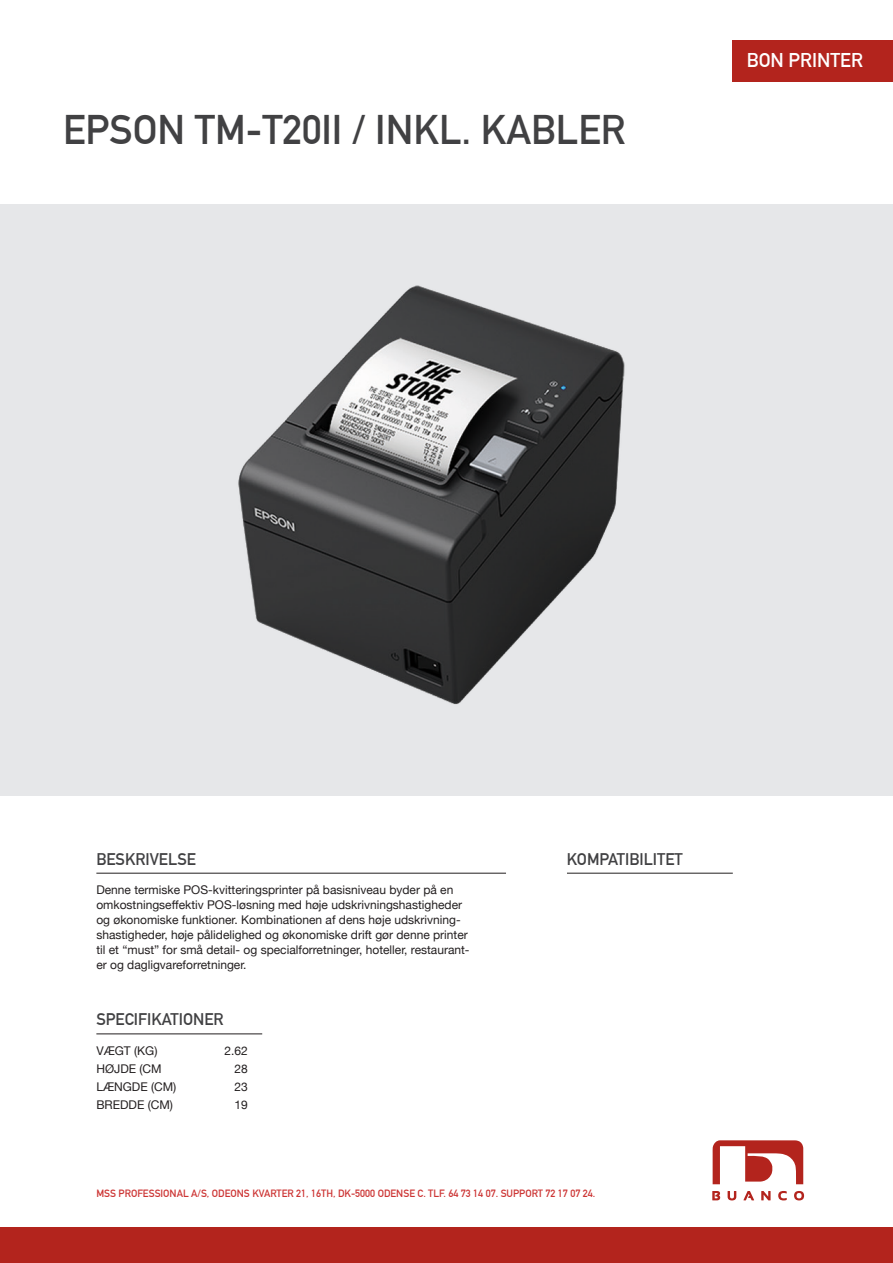
<style>
.page{position:relative;width:893px;height:1263px;background:#fff}
.page>*{position:absolute;margin:0;border:0;box-sizing:border-box;transform-origin:0 0}
.t1{font:700 40.5px "DIN Alternate";color:#414143}
.t2{font:700 19.5px "DIN Alternate";color:#fff}
.t3{font:700 16.5px "DIN Alternate";color:#414143}
.t4{font:12px/15px "Helvetica Neue";color:#231f20}
.t5{font:700 10.35px "DIN Alternate";color:#cc3433}
</style>
<div class="page">
<img style="left:0;top:214px;width:893px;height:582px">
<svg style="left:712px;top:1140px;width:91px;height:44px"></svg>
<svg style="left:712px;top:1191px;width:8px;height:9px"></svg>
<svg style="left:728px;top:1191px;width:8px;height:9px"></svg>
<svg style="left:743px;top:1191px;width:11px;height:9px"></svg>
<svg style="left:761px;top:1191px;width:10px;height:9px"></svg>
<svg style="left:778px;top:1191px;width:9px;height:9px"></svg>
<svg style="left:794px;top:1191px;width:10px;height:9px"></svg>
<div style="left:0;top:1228px;width:893px;height:35px;background:#b3241d"></div>
<div style="left:733px;top:40px;width:160px;height:42px;background:#b3241d"></div>
<hr style="left:96px;top:873px;width:410px;height:1px;background:#231f20">
<hr style="left:96px;top:1034px;width:166px;height:1px;background:#231f20">
<hr style="left:567px;top:873px;width:166px;height:1px;background:#231f20">
<p class="t1" style="left:63px;top:99px;width:564px">EPSON TM-T20II / INKL. KABLER</p>
<p class="t2" style="left:747px;top:46px;width:118px">BON PRINTER</p>
<p class="t3" style="left:96px;top:846px;width:101px">BESKRIVELSE</p>
<p class="t4" style="left:96px;top:883px;width:375px">Denne termiske POS-kvitteringsprinter på basisniveau byder på en omkostningseffektiv POS-løsning med høje udskrivningshastigheder og økonomiske funktioner. Kombinationen af dens høje udskrivning&shy;shastigheder, høje pålidelighed og økonomiske drift gør denne printer til et “must” for små detail- og specialforretninger, hoteller, restaurant&shy;er og dagligvareforretninger.</p>
<p class="t3" style="left:96px;top:1007px;width:129px">SPECIFIKATIONER</p>
<p class="t4" style="left:96px;top:1043px;width:63px">VÆGT (KG)</p>
<p class="t4" style="left:225px;top:1043px;width:25px">2.62</p>
<p class="t4" style="left:96px;top:1061px;width:67px">HØJDE (CM</p>
<p class="t4" style="left:235px;top:1061px;width:15px">28</p>
<p class="t4" style="left:96px;top:1079px;width:82px">LÆNGDE (CM)</p>
<p class="t4" style="left:235px;top:1079px;width:15px">23</p>
<p class="t4" style="left:96px;top:1097px;width:78px">BREDDE (CM)</p>
<p class="t4" style="left:235px;top:1097px;width:15px">19</p>
<p class="t3" style="left:567px;top:846px;width:117px">KOMPATIBILITET</p>
<p class="t5" style="left:96px;top:1185px;width:500px">MSS PROFESSIONAL A/S, ODEONS KVARTER 21, 16TH, DK-5000 ODENSE C. TLF. 64 73 14 07. SUPPORT 72 17 07 24.</p>
</div>
